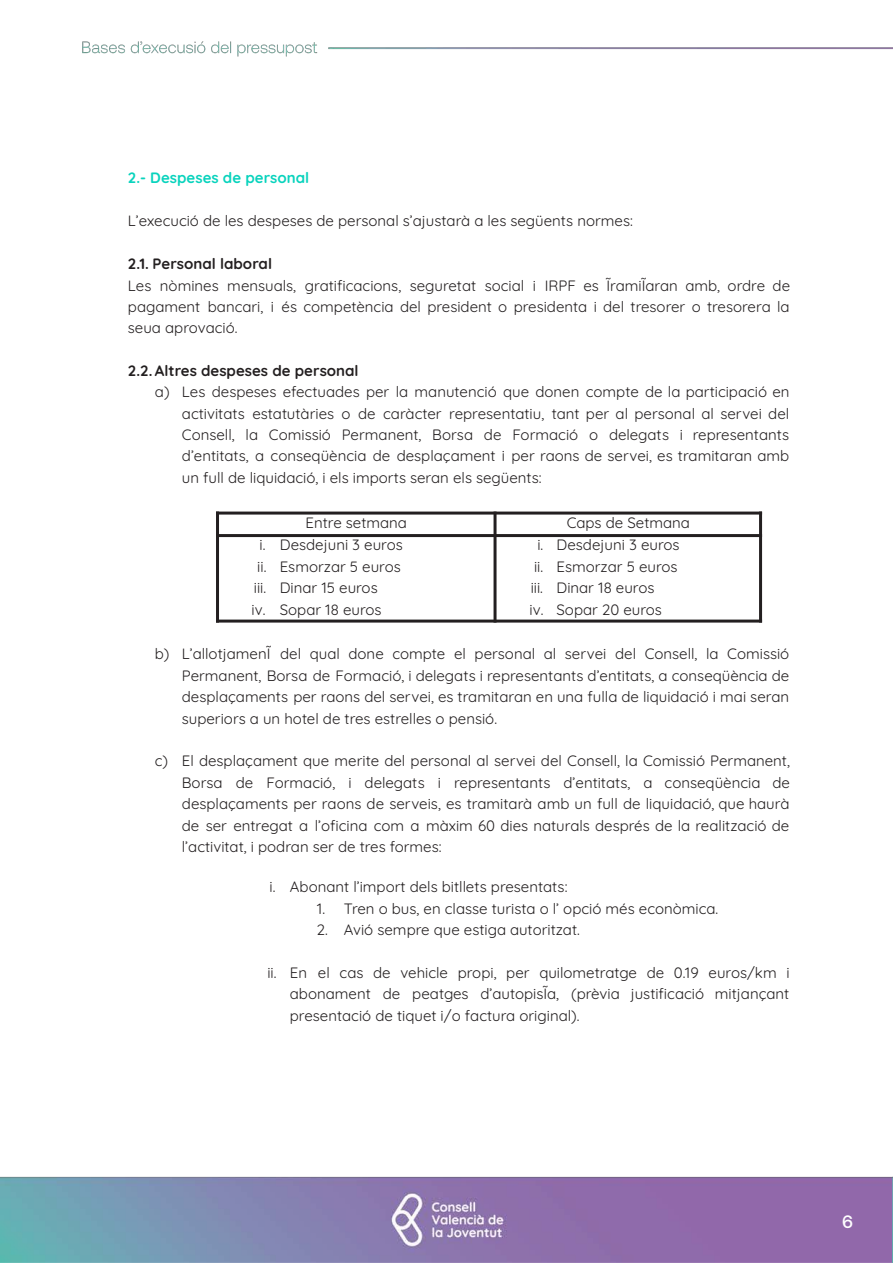
<style>
.page{position:relative;width:893px;height:1263px;background:#fff}
.page>*{position:absolute;margin:0;border:0;box-sizing:border-box;transform-origin:0 0}
.t1{font:500 18px "Aeonik";color:#fff}
.t2{font:15px/21.3px "Quicksand";color:#231f20;text-align:justify}
.t3{font:700 15px "Quicksand";color:#231f20}
.t4{font:700 15px "Quicksand";color:#09d3bd}
.s1{font-weight:700}
</style>
<div class="page">
<img style="left:0;top:41px;width:893px;height:1222px">
<div style="left:0;top:106px;width:893px;height:1057px;background:#fff"></div>
<hr style="left:216px;top:512px;width:3px;height:111px;background:#231f20">
<hr style="left:494px;top:512px;width:2px;height:111px;background:#231f20">
<hr style="left:759px;top:512px;width:3px;height:111px;background:#231f20">
<hr style="left:216px;top:512px;width:546px;height:3px;background:#231f20">
<hr style="left:216px;top:534px;width:546px;height:3px;background:#231f20">
<hr style="left:216px;top:620px;width:546px;height:3px;background:#231f20">
<p class="t4" style="left:128px;top:166px;width:183px">2.- Despeses de personal</p>
<p class="t2" style="left:128px;top:209px;width:506px">L’execució de les despeses de personal s’ajustarà a les següents normes:</p>
<p class="t2" style="left:128px;top:252px;width:664px;text-align:left"><span class="s1">2.1. Personal laboral<br></span>Les nòmines mensuals, gratificacions, seguretat social i IRPF es ĨramiĨaran amb, ordre de pagament bancari, i és competència del president o presidenta i del tresorer o tresorera la seua aprovació.</p>
<p class="t3" style="left:128px;top:359px;width:232px">2.2. Altres despeses de personal</p>
<p class="t2" style="left:155px;top:380px;width:636px">a) Les despeses efectuades per la manutenció que donen compte de la participació en</p>
<p class="t2" style="left:182px;top:401px;width:609px">activitats estatutàries o de caràcter representatiu, tant per al personal al servei del</p>
<p class="t2" style="left:182px;top:423px;width:609px">Consell, la Comissió Permanent, Borsa de Formació o delegats i representants</p>
<p class="t2" style="left:182px;top:444px;width:609px">d’entitats, a conseqüència de desplaçament i per raons de servei, es tramitaran amb</p>
<p class="t2" style="left:182px;top:465px;width:361px">un full de liquidació, i els imports seran els següents:</p>
<p class="t2" style="left:306px;top:510px;width:103px">Entre setmana</p>
<p class="t2" style="left:567px;top:510px;width:125px">Caps de Setmana</p>
<p class="t2" style="left:260px;top:533px;width:145px">i. Desdejuni 3 euros</p>
<p class="t2" style="left:257px;top:554px;width:145px">ii. Esmorzar 5 euros</p>
<p class="t2" style="left:254px;top:576px;width:125px">iii. Dinar 15 euros</p>
<p class="t2" style="left:252px;top:597px;width:131px">iv. Sopar 18 euros</p>
<p class="t2" style="left:537px;top:533px;width:144px">i. Desdejuni 3 euros</p>
<p class="t2" style="left:534px;top:554px;width:145px">ii. Esmorzar 5 euros</p>
<p class="t2" style="left:531px;top:576px;width:125px">iii. Dinar 18 euros</p>
<p class="t2" style="left:530px;top:597px;width:134px">iv. Sopar 20 euros</p>
<p class="t2" style="left:182px;top:642px;width:609px;text-indent:-27px">b) L’allotjamenĨ del qual done compte el personal al servei del Consell, la Comissió Permanent, Borsa de Formació, i delegats i representants d’entitats, a conseqüència de desplaçaments per raons del servei, es tramitaran en una fulla de liquidació i mai seran superiors a un hotel de tres estrelles o pensió.</p>
<p class="t2" style="left:182px;top:749px;width:610px;text-indent:-27px">c) El desplaçament que merite del personal al servei del Consell, la Comissió Permanent, Borsa de Formació, i delegats i representants d’entitats, a conseqüència de desplaçaments per raons de serveis, es tramitarà amb un full de liquidació, que haurà de ser entregat a l’oficina com a màxim 60 dies naturals després de la realització de l’activitat, i podran ser de tres formes:</p>
<p class="t2" style="left:270px;top:875px;width:299px">i. Abonant l’import dels bitllets presentats:</p>
<p class="t2" style="left:317px;top:896px;width:403px">1. Tren o bus, en classe turista o l’ opció més econòmica.</p>
<p class="t2" style="left:317px;top:918px;width:264px">2. Avió sempre que estiga autoritzat.</p>
<p class="t2" style="left:290px;top:960px;width:501px;text-indent:-23px">ii. En el cas de vehicle propi, per quilometratge de 0.19 euros/km i abonament de peatges d’autopisĨa, (prèvia justificació mitjançant presentació de tiquet i/o factura original).</p>
<p class="t1" style="left:842px;top:1211px;width:12px">6</p>
</div>
